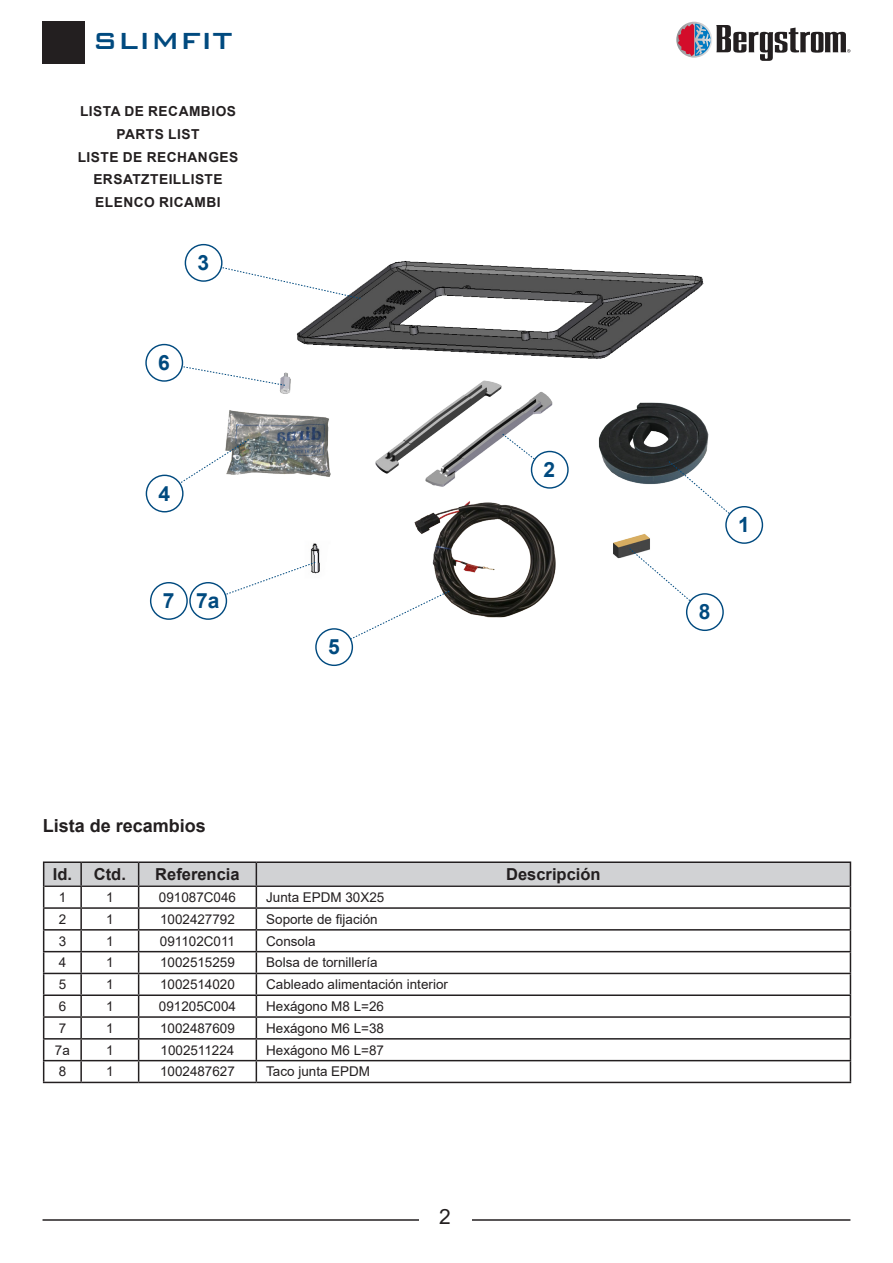
<style>
.page{position:relative;width:893px;height:1263px;background:#fff}
.page>*{position:absolute;margin:0;border:0;box-sizing:border-box;transform-origin:0 0}
.t1{font:500 31.2px "Bank Gothic BT";color:#004a7f}
.t2{font:700 21px "Arial";color:#004a7f}
.t3{font:21px "Arial";color:#231f20}
.t4{font:700 18px "Arial";color:#231f20}
.t5{font:700 16.5px "Arial";color:#231f20}
.t6{font:700 13.8px "Arial";letter-spacing:.035em;color:#231f20}
.t7{font:13.5px "Arial";color:#231f20}
</style>
<div class="page">
<hr style="left:43px;top:1219px;width:807px;height:2px;background:#231f20">
<div style="left:419px;top:1209px;width:52px;height:22px;background:#fff"></div>
<svg style="left:676px;top:22px;width:36px;height:36px"></svg>
<svg style="left:678px;top:24px;width:172px;height:37px"></svg>
<div style="left:43px;top:21px;width:42px;height:43px;background:#231f20"></div>
<img style="left:200px;top:243px;width:536px;height:396px">
<svg style="left:201px;top:262px;width:160px;height:37px"></svg>
<div style="left:185px;top:245px;width:37px;height:36px;background:#fff;border-radius:50%"></div>
<div style="left:185px;top:244px;width:38px;height:38px;border:1px solid #004a7f;border-radius:50%"></div>
<svg style="left:168px;top:362px;width:118px;height:24px"></svg>
<div style="left:146px;top:345px;width:36px;height:36px;background:#fff;border-radius:50%"></div>
<div style="left:145px;top:344px;width:38px;height:38px;border:1px solid #004a7f;border-radius:50%"></div>
<svg style="left:162px;top:438px;width:88px;height:57px"></svg>
<svg style="left:206px;top:561px;width:110px;height:41px"></svg>
<div style="left:146px;top:475px;width:37px;height:37px;background:#fff;border-radius:50%"></div>
<div style="left:146px;top:475px;width:38px;height:37px;border:1px solid #004a7f;border-radius:50%"></div>
<div style="left:190px;top:583px;width:36px;height:36px;background:#fff;border-radius:50%"></div>
<div style="left:189px;top:582px;width:38px;height:38px;border:1px solid #004a7f;border-radius:50%"></div>
<div style="left:150px;top:582px;width:38px;height:38px;border:1px solid #004a7f;border-radius:50%"></div>
<svg style="left:668px;top:460px;width:72px;height:66px"></svg>
<svg style="left:629px;top:548px;width:75px;height:65px"></svg>
<div style="left:726px;top:507px;width:36px;height:36px;background:#fff;border-radius:50%"></div>
<div style="left:725px;top:506px;width:38px;height:38px;border:1px solid #004a7f;border-radius:50%"></div>
<div style="left:687px;top:594px;width:36px;height:36px;background:#fff;border-radius:50%"></div>
<div style="left:686px;top:593px;width:38px;height:38px;border:1px solid #004a7f;border-radius:50%"></div>
<svg style="left:333px;top:590px;width:117px;height:58px"></svg>
<div style="left:316px;top:629px;width:36px;height:36px;background:#fff;border-radius:50%"></div>
<div style="left:315px;top:628px;width:38px;height:38px;border:1px solid #004a7f;border-radius:50%"></div>
<svg style="left:502px;top:433px;width:47px;height:38px"></svg>
<div style="left:531px;top:451px;width:37px;height:37px;background:#fff;border-radius:50%"></div>
<div style="left:531px;top:451px;width:38px;height:38px;border:1px solid #004a7f;border-radius:50%"></div>
<hr style="left:43px;top:1082px;width:38px;height:1px;background:#231f20">
<hr style="left:81px;top:1082px;width:58px;height:1px;background:#231f20">
<hr style="left:139px;top:1082px;width:117px;height:1px;background:#231f20">
<hr style="left:256px;top:1082px;width:595px;height:1px;background:#231f20">
<hr style="left:43px;top:861px;width:38px;height:2px;background:#231f20">
<hr style="left:81px;top:861px;width:58px;height:2px;background:#231f20">
<hr style="left:139px;top:861px;width:117px;height:2px;background:#231f20">
<hr style="left:256px;top:861px;width:595px;height:2px;background:#231f20">
<svg style="left:43px;top:862px;width:808px;height:220px"></svg>
<hr style="left:44px;top:885px;width:37px;height:2px;background:#231f20">
<hr style="left:81px;top:885px;width:58px;height:2px;background:#231f20">
<hr style="left:139px;top:885px;width:117px;height:2px;background:#231f20">
<hr style="left:256px;top:885px;width:594px;height:2px;background:#231f20">
<h1 class="t1" style="left:92px;top:24px;width:141px">SLIMFIT</h1>
<p class="t6" style="left:80px;top:102px;width:158px">LISTA DE RECAMBIOS</p>
<p class="t6" style="left:117px;top:124px;width:84px">PARTS LIST</p>
<p class="t6" style="left:78px;top:147px;width:162px">LISTE DE RECHANGES</p>
<p class="t6" style="left:93px;top:170px;width:131px">ERSATZTEILLISTE</p>
<p class="t6" style="left:95px;top:193px;width:127px">ELENCO RICAMBI</p>
<p class="t2" style="left:197px;top:248px;width:13px">3</p>
<p class="t2" style="left:158px;top:348px;width:13px">6</p>
<p class="t2" style="left:159px;top:478px;width:13px">4</p>
<p class="t2" style="left:163px;top:586px;width:13px">7</p>
<p class="t2" style="left:196px;top:586px;width:25px">7a</p>
<p class="t2" style="left:328px;top:632px;width:13px">5</p>
<p class="t2" style="left:544px;top:455px;width:13px">2</p>
<p class="t4" style="left:43px;top:813px;width:165px">Lista de recambios</p>
<p class="t5" style="left:53px;top:863px;width:21px">Id.</p>
<p class="t5" style="left:94px;top:863px;width:34px">Ctd.</p>
<p class="t5" style="left:155px;top:863px;width:86px">Referencia</p>
<p class="t5" style="left:506px;top:863px;width:96px">Descripción</p>
<p class="t7" style="left:59px;top:888px;width:9px">1</p>
<p class="t7" style="left:106px;top:888px;width:9px">1</p>
<p class="t7" style="left:159px;top:888px;width:79px">091087C046</p>
<p class="t7" style="left:266px;top:888px;width:120px">Junta EPDM 30X25</p>
<p class="t7" style="left:59px;top:910px;width:9px">2</p>
<p class="t7" style="left:106px;top:910px;width:9px">1</p>
<p class="t7" style="left:160px;top:910px;width:76px">1002427792</p>
<p class="t7" style="left:266px;top:910px;width:113px">Soporte de fijación</p>
<p class="t7" style="left:59px;top:931px;width:9px">3</p>
<p class="t7" style="left:106px;top:931px;width:9px">1</p>
<p class="t7" style="left:160px;top:931px;width:77px">091102C011</p>
<p class="t7" style="left:266px;top:931px;width:51px">Consola</p>
<p class="t7" style="left:59px;top:953px;width:9px">4</p>
<p class="t7" style="left:106px;top:953px;width:9px">1</p>
<p class="t7" style="left:160px;top:953px;width:76px">1002515259</p>
<p class="t7" style="left:266px;top:953px;width:113px">Bolsa de tornillería</p>
<p class="t7" style="left:59px;top:975px;width:9px">5</p>
<p class="t7" style="left:106px;top:975px;width:9px">1</p>
<p class="t7" style="left:160px;top:975px;width:76px">1002514020</p>
<p class="t7" style="left:266px;top:975px;width:183px">Cableado alimentación interior</p>
<p class="t7" style="left:59px;top:997px;width:9px">6</p>
<p class="t7" style="left:106px;top:997px;width:9px">1</p>
<p class="t7" style="left:159px;top:997px;width:79px">091205C004</p>
<p class="t7" style="left:266px;top:997px;width:119px">Hexágono M8 L=26</p>
<p class="t7" style="left:59px;top:1019px;width:9px">7</p>
<p class="t7" style="left:106px;top:1019px;width:9px">1</p>
<p class="t7" style="left:160px;top:1019px;width:76px">1002487609</p>
<p class="t7" style="left:266px;top:1019px;width:119px">Hexágono M6 L=38</p>
<p class="t7" style="left:55px;top:1040px;width:16px">7a</p>
<p class="t7" style="left:106px;top:1040px;width:9px">1</p>
<p class="t7" style="left:161px;top:1040px;width:75px">1002511224</p>
<p class="t7" style="left:266px;top:1040px;width:119px">Hexágono M6 L=87</p>
<p class="t7" style="left:59px;top:1062px;width:9px">8</p>
<p class="t7" style="left:106px;top:1062px;width:9px">1</p>
<p class="t7" style="left:160px;top:1062px;width:76px">1002487627</p>
<p class="t7" style="left:266px;top:1062px;width:105px">Taco junta EPDM</p>
<h2 class="t3" style="left:439px;top:1202px;width:13px">2</h2>
<p class="t2" style="left:699px;top:597px;width:13px">8</p>
<p class="t2" style="left:738px;top:510px;width:13px">1</p>
</div>
